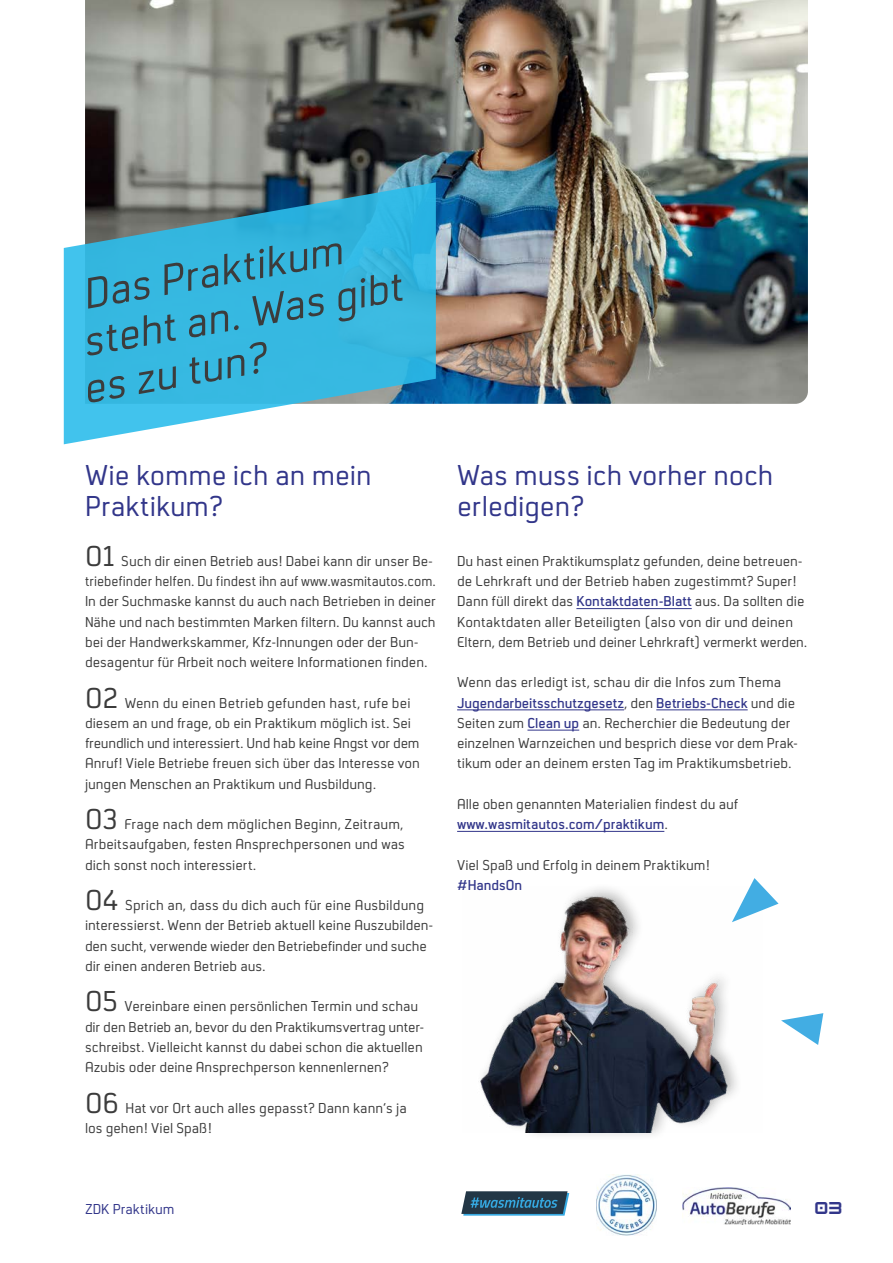
<style>
.page{position:relative;width:893px;height:1263px;background:#fff}
.page>*{position:absolute;margin:0;border:0;box-sizing:border-box;transform-origin:0 0}
.t1{font:italic 45px/46.5px "Neustadt";color:#3c3c3c}
.t2{font:30px/31.5px "Neustadt";color:#32368a}
.t3{font:15px/20.2px "Neustadt";color:#3c3c3c}
.t4{font:15px "Neustadt";color:#32368a}
.t5{font:600 15px "Neustadt";color:#32368a}
.t6{font:700 15px "HK Modular";color:#32368a}
.s1{font-size:30px}
.s2{font-weight:600;color:#32368a}
</style>
<div class="page">
<img style="left:683px;top:1188px;width:107px;height:36px">
<img style="left:596px;top:1174px;width:61px;height:61px">
<svg style="left:461px;top:1191px;width:108px;height:24px;background:#32586e"></svg>
<img style="left:85px;top:0;width:723px;height:404px">
<svg style="left:64px;top:182px;width:372px;height:262px;background:#53b6d6"></svg>
<div style="left:476px;top:882px;width:267px;height:259px;background:#1d1d1b;opacity:.3"></div>
<img style="left:476px;top:887px;width:267px;height:246px">
<svg style="left:781px;top:1013px;width:42px;height:32px"></svg>
<svg style="left:732px;top:878px;width:46px;height:44px"></svg>
<hr style="left:576px;top:608px;width:116px;height:1px;background:#32368a">
<hr style="left:457px;top:710px;width:167px;height:1px;background:#32368a">
<hr style="left:656px;top:710px;width:92px;height:1px;background:#32368a">
<hr style="left:527px;top:730px;width:52px;height:1px;background:#32368a">
<hr style="left:457px;top:831px;width:207px;height:1px;background:#32368a">
<h1 class="t1" style="left:62px;top:275px;width:333px;text-indent:16px;rotate:-10deg">Das Praktikum steht an. Was gibt es zu tun?</h1>
<h2 class="t2" style="left:85px;top:460px;width:288px">Wie komme ich an mein<br>Praktikum?</h2>
<h2 class="t2" style="left:457px;top:460px;width:318px">Was muss ich vorher noch erledigen?</h2>
<p class="t3" style="left:85px;top:551px;width:352px"><span class="s1">01</span> Such dir einen Betrieb aus! Dabei kann dir unser Be&shy;triebefinder helfen. Du findest ihn auf www.wasmitautos.com.<br>In der Suchmaske kannst du auch nach Betrieben in deiner Nähe und nach bestimmten Marken filtern. Du kannst auch bei der Handwerkskammer, Kfz-Innungen oder der Bun&shy;desagentur für Arbeit noch weitere Informationen finden.</p>
<p class="t3" style="left:85px;top:693px;width:336px"><span class="s1">02</span> Wenn du einen Betrieb gefunden hast, rufe bei diesem an und frage, ob ein Praktikum möglich ist. Sei freundlich und interessiert. Und hab keine Angst vor dem Anruf! Viele Betriebe freuen sich über das Interesse von jungen Menschen an Praktikum und Ausbildung.</p>
<p class="t3" style="left:85px;top:814px;width:321px;text-align:justify"><span class="s1">03</span> Frage nach dem möglichen Beginn, Zeitraum, Arbeitsaufgaben, festen Ansprechpersonen und was dich sonst noch interessiert.</p>
<p class="t3" style="left:85px;top:895px;width:350px"><span class="s1">04</span> Sprich an, dass du dich auch für eine Ausbildung interessierst. Wenn der Betrieb aktuell keine Auszubilden&shy;den sucht, verwende wieder den Betriebefinder und suche dir einen anderen Betrieb aus.</p>
<p class="t3" style="left:85px;top:997px;width:341px"><span class="s1">05</span> Vereinbare einen persönlichen Termin und schau dir den Betrieb an, bevor du den Praktikumsvertrag unter&shy;schreibst. Vielleicht kannst du dabei schon die aktuellen Azubis oder deine Ansprechperson kennenlernen?</p>
<p class="t3" style="left:85px;top:1098px;width:323px"><span class="s1">06</span> Hat vor Ort auch alles gepasst? Dann kann‘s ja los gehen! Viel Spaß!</p>
<p class="t3" style="left:457px;top:551px;width:352px">Du hast einen Praktikumsplatz gefunden, deine betreuen&shy;de Lehrkraft und der Betrieb haben zugestimmt? Super!<br>Dann füll direkt das <span class="s2">Kontaktdaten-Blatt</span> aus. Da sollten die Kontaktdaten aller Beteiligten (also von dir und deinen Eltern, dem Betrieb und deiner Lehrkraft) vermerkt werden.</p>
<p class="t3" style="left:457px;top:673px;width:343px">Wenn das erledigt ist, schau dir die Infos zum Thema <span class="s2">Jugendarbeitsschutzgesetz</span>, den <span class="s2">Betriebs-Check</span> und die Seiten zum <span class="s2">Clean up</span> an. Recherchier die Bedeutung der einzelnen Warnzeichen und besprich diese vor dem Prak&shy;tikum oder an deinem ersten Tag im Praktikumsbetrieb.</p>
<p class="t3" style="left:457px;top:794px;width:282px">Alle oben genannten Materialien findest du auf <span class="s2">www.wasmitautos.com/praktikum</span>.</p>
<p class="t3" style="left:457px;top:855px;width:254px">Viel Spaß und Erfolg in deinem Praktikum!</p>
<p class="t5" style="left:457px;top:877px;width:67px">#HandsOn</p>
<p class="t4" style="left:85px;top:1201px;width:91px">ZDK Praktikum</p>
<p class="t6" style="left:815px;top:1198px;width:28px">03</p>
</div>
